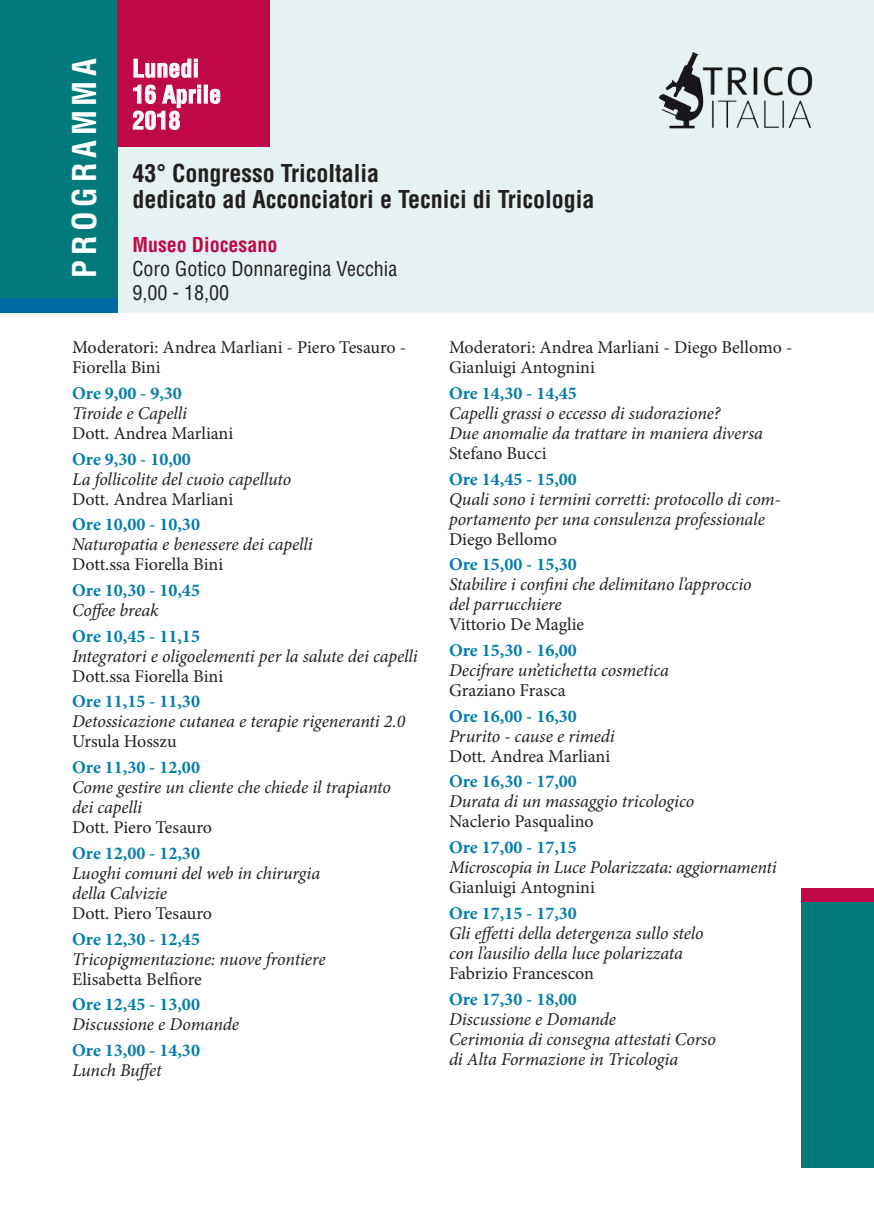
<style>
.page{position:relative;width:874px;height:1225px;background:#fff}
.page>*{position:absolute;margin:0;border:0;box-sizing:border-box;transform-origin:0 0}
.t1{font:700 condensed 32px "Helvetica";letter-spacing:.15em;color:#fff}
.t2{font:700 condensed 24px/26px "Helvetica";color:#231f20}
.t3{font:700 condensed 24px/26px "Helvetica";color:#fff}
.t4{font:condensed 20px/24px "Helvetica";color:#231f20}
.t5{font:700 condensed 20px "Helvetica";color:#bf0947}
.t6{font:italic 18px/20px "Minion Pro";letter-spacing:-.01em;color:#231f20}
.t7{font:18px/20px "Minion Pro";color:#231f20}
.t8{font:700 18px "Minion Pro";color:#007dad}
</style>
<div class="page">
<div style="left:117px;top:0;width:756px;height:313px;background:#e6f1f2"></div>
<div style="left:0;top:0;width:117px;height:299px;background:#007a7b"></div>
<div style="left:801px;top:888px;width:72px;height:14px;background:#bf0947"></div>
<div style="left:117px;top:0;width:153px;height:147px;background:#bf0947"></div>
<svg style="left:134px;top:59px;width:63px;height:19px"></svg>
<div style="left:204px;top:85px;width:3px;height:18px;border:1px solid #fff"></div>
<svg style="left:210px;top:89px;width:10px;height:15px"></svg>
<svg style="left:133px;top:85px;width:68px;height:45px"></svg>
<div style="left:0;top:299px;width:117px;height:14px;background:#006aa4"></div>
<img style="left:658px;top:52px;width:155px;height:77px">
<div style="left:801px;top:902px;width:72px;height:266px;background:#007a7b"></div>
<h1 class="t1" style="left:65px;top:278px;width:221px;rotate:-90deg">PROGRAMMA</h1>
<h2 class="t3" style="left:132px;top:55px;width:90px">Lunedi<br>16 Aprile<br>2018</h2>
<h2 class="t2" style="left:132px;top:160px;width:463px">43° Congresso TricoItalia<br>dedicato ad Acconciatori e Tecnici di Tricologia</h2>
<p class="t5" style="left:132px;top:232px;width:146px">Museo Diocesano</p>
<p class="t4" style="left:132px;top:256px;width:266px">Coro Gotico Donnaregina Vecchia<br>9,00 - 18,00</p>
<p class="t7" style="left:72px;top:338px;width:335px">Moderatori: Andrea Marliani - Piero Tesauro -<br>Fiorella Bini</p>
<p class="t8" style="left:72px;top:380px;width:111px">Ore 9,00 - 9,30</p>
<p class="t6" style="left:72px;top:403px;width:116px">Tiroide e Capelli</p>
<p class="t7" style="left:72px;top:423px;width:163px">Dott. Andrea Marliani</p>
<p class="t8" style="left:72px;top:446px;width:120px">Ore 9,30 - 10,00</p>
<p class="t6" style="left:72px;top:469px;width:221px">La follicolite del cuoio capelluto</p>
<p class="t7" style="left:72px;top:489px;width:163px">Dott. Andrea Marliani</p>
<p class="t8" style="left:72px;top:512px;width:129px">Ore 10,00 - 10,30</p>
<p class="t6" style="left:72px;top:534px;width:242px">Naturopatia e benessere dei capelli</p>
<p class="t7" style="left:72px;top:555px;width:152px">Dott.ssa Fiorella Bini</p>
<p class="t8" style="left:72px;top:577px;width:129px">Ore 10,30 - 10,45</p>
<p class="t6" style="left:72px;top:600px;width:88px">Coffee break</p>
<p class="t8" style="left:72px;top:623px;width:129px">Ore 10,45 - 11,15</p>
<p class="t6" style="left:72px;top:646px;width:347px">Integratori e oligoelementi per la salute dei capelli</p>
<p class="t7" style="left:72px;top:666px;width:152px">Dott.ssa Fiorella Bini</p>
<p class="t8" style="left:72px;top:689px;width:129px">Ore 11,15 - 11,30</p>
<p class="t6" style="left:72px;top:711px;width:334px">Detossicazione cutanea e terapie rigeneranti 2.0</p>
<p class="t7" style="left:72px;top:732px;width:106px">Ursula Hosszu</p>
<p class="t8" style="left:72px;top:754px;width:129px">Ore 11,30 - 12,00</p>
<p class="t6" style="left:72px;top:777px;width:320px">Come gestire un cliente che chiede il trapianto dei capelli</p>
<p class="t7" style="left:72px;top:817px;width:141px">Dott. Piero Tesauro</p>
<p class="t8" style="left:72px;top:840px;width:129px">Ore 12,00 - 12,30</p>
<p class="t6" style="left:72px;top:863px;width:250px">Luoghi comuni del web in chirurgia della Calvizie</p>
<p class="t7" style="left:72px;top:903px;width:141px">Dott. Piero Tesauro</p>
<p class="t8" style="left:72px;top:926px;width:129px">Ore 12,30 - 12,45</p>
<p class="t6" style="left:72px;top:948px;width:255px">Tricopigmentazione: nuove frontiere</p>
<p class="t7" style="left:72px;top:969px;width:131px">Elisabetta Belfiore</p>
<p class="t8" style="left:72px;top:991px;width:129px">Ore 12,45 - 13,00</p>
<p class="t6" style="left:72px;top:1014px;width:168px">Discussione e Domande</p>
<p class="t8" style="left:72px;top:1037px;width:129px">Ore 13,00 - 14,30</p>
<p class="t6" style="left:72px;top:1060px;width:91px">Lunch Buffet</p>
<p class="t7" style="left:449px;top:338px;width:345px">Moderatori: Andrea Marliani - Diego Bellomo -<br>Gianluigi Antognini</p>
<p class="t8" style="left:449px;top:380px;width:129px">Ore 14,30 - 14,45</p>
<p class="t6" style="left:449px;top:403px;width:315px">Capelli grassi o eccesso di sudorazione?<br>Due anomalie da trattare in maniera diversa</p>
<p class="t7" style="left:449px;top:443px;width:99px">Stefano Bucci</p>
<p class="t8" style="left:449px;top:466px;width:129px">Ore 14,45 - 15,00</p>
<p class="t6" style="left:449px;top:489px;width:333px">Quali sono i termini corretti: protocollo di com&shy;portamento per una consulenza professionale</p>
<p class="t7" style="left:449px;top:529px;width:109px">Diego Bellomo</p>
<p class="t8" style="left:449px;top:552px;width:129px">Ore 15,00 - 15,30</p>
<p class="t6" style="left:449px;top:574px;width:304px">Stabilire i confini che delimitano l’approccio del parrucchiere</p>
<p class="t7" style="left:449px;top:615px;width:137px">Vittorio De Maglie</p>
<p class="t8" style="left:449px;top:637px;width:129px">Ore 15,30 - 16,00</p>
<p class="t6" style="left:449px;top:660px;width:221px">Decifrare un’etichetta cosmetica</p>
<p class="t7" style="left:449px;top:680px;width:118px">Graziano Frasca</p>
<p class="t8" style="left:449px;top:703px;width:129px">Ore 16,00 - 16,30</p>
<p class="t6" style="left:449px;top:726px;width:167px">Prurito - cause e rimedi</p>
<p class="t7" style="left:449px;top:746px;width:163px">Dott. Andrea Marliani</p>
<p class="t8" style="left:449px;top:769px;width:129px">Ore 16,30 - 17,00</p>
<p class="t6" style="left:449px;top:791px;width:247px">Durata di un massaggio tricologico</p>
<p class="t7" style="left:449px;top:812px;width:146px">Naclerio Pasqualino</p>
<p class="t8" style="left:449px;top:834px;width:129px">Ore 17,00 - 17,15</p>
<p class="t6" style="left:449px;top:857px;width:329px">Microscopia in Luce Polarizzata: aggiornamenti</p>
<p class="t7" style="left:449px;top:877px;width:147px">Gianluigi Antognini</p>
<p class="t8" style="left:449px;top:900px;width:129px">Ore 17,15 - 17,30</p>
<p class="t6" style="left:449px;top:923px;width:256px">Gli effetti della detergenza sullo stelo con l’ausilio della luce polarizzata</p>
<p class="t7" style="left:449px;top:963px;width:146px">Fabrizio Francescon</p>
<p class="t8" style="left:449px;top:986px;width:129px">Ore 17,30 - 18,00</p>
<p class="t6" style="left:449px;top:1008px;width:268px">Discussione e Domande<br>Cerimonia di consegna attestati Corso di Alta Formazione in Tricologia</p>
</div>
